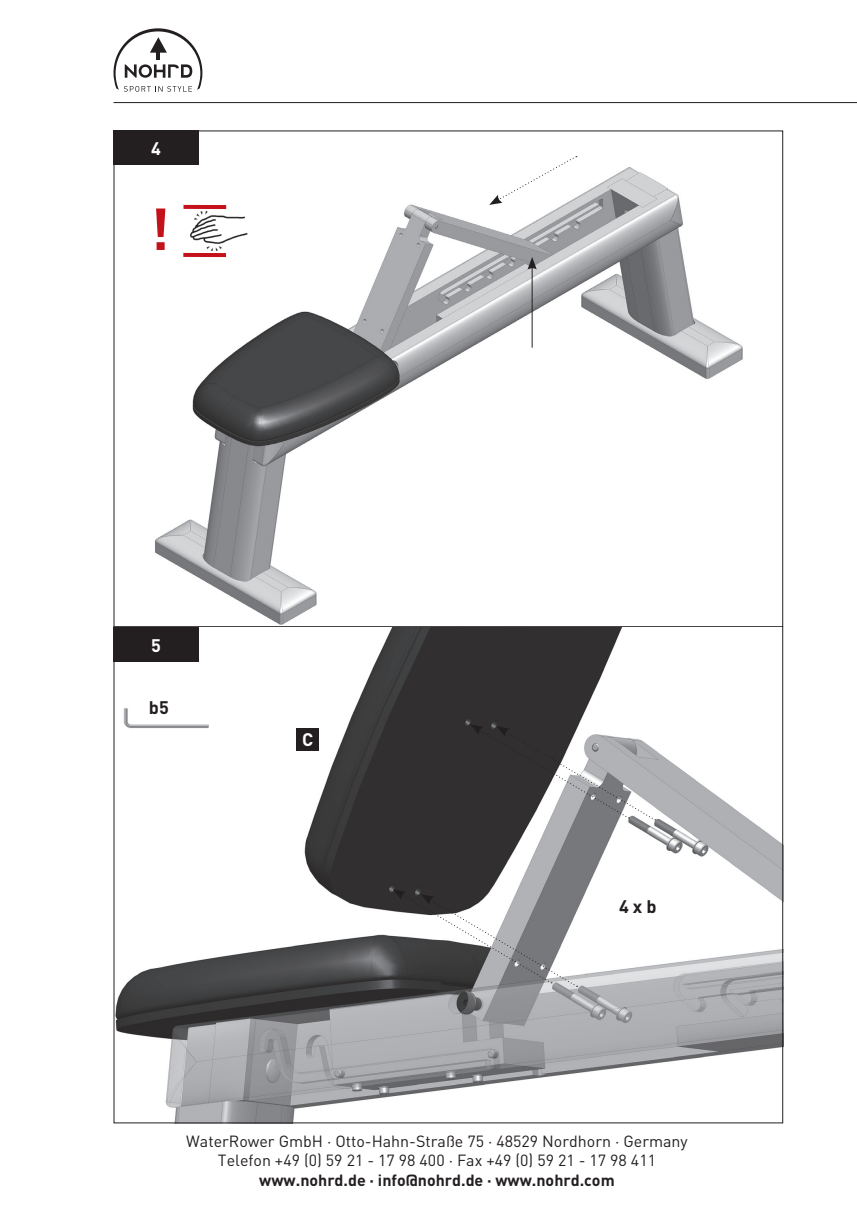
<style>
.page{position:relative;width:857px;height:1225px;background:#fff}
.page>*{position:absolute;margin:0;border:0;box-sizing:border-box;transform-origin:0 0}
.t1{font:700 18px "DIN";color:#231f20}
.t2{font:700 18px "DIN";color:#fff}
.t3{font:16px/19.2px "DIN";color:#231f20;text-align:center}
.t4{font:700 16px "DIN";color:#231f20}
</style>
<div class="page">
<svg style="left:113px;top:28px;width:89px;height:64px"></svg>
<hr style="left:113px;top:102px;width:743px;height:1px;background:#231f20">
<img style="left:115px;top:132px;width:628px;height:493px">
<hr style="left:113px;top:626px;width:669px;height:1px;background:#231f20">
<div style="left:113px;top:130px;width:85px;height:34px;background:#231f20"></div>
<hr style="left:531px;top:266px;width:1px;height:82px;background:#231f20">
<svg style="left:527px;top:257px;width:9px;height:12px"></svg>
<svg style="left:489px;top:156px;width:87px;height:49px"></svg>
<img style="left:115px;top:627px;width:665px;height:494px">
<div style="left:113px;top:627px;width:85px;height:34px;background:#231f20"></div>
<div style="left:296px;top:728px;width:23px;height:23px;background:#231f20"></div>
<img style="left:115px;top:701px;width:101px;height:37px">
<svg style="left:392px;top:889px;width:185px;height:97px"></svg>
<svg style="left:470px;top:724px;width:185px;height:96px"></svg>
<img style="left:186px;top:210px;width:64px;height:40px">
<svg style="left:156px;top:208px;width:9px;height:42px"></svg>
<hr style="left:183px;top:253px;width:43px;height:4px;background:#c4121a">
<hr style="left:183px;top:205px;width:43px;height:4px;background:#c4121a">
<p class="t2" style="left:151px;top:137px;width:11px">4</p>
<p class="t2" style="left:151px;top:633px;width:11px">5</p>
<p class="t1" style="left:149px;top:695px;width:21px">b5</p>
<p class="t2" style="left:302px;top:728px;width:13px">C</p>
<p class="t1" style="left:618px;top:894px;width:39px">4xb</p>
<p class="t3" style="left:186px;top:1131px;width:502px">WaterRower GmbH · Otto-Hahn-Straße 75 · 48529 Nordhorn · Germany<br>Telefon +49 (0) 59 21 - 17 98 400 · Fax +49 (0) 59 21 - 17 98 411</p>
<p class="t4" style="left:259px;top:1169px;width:357px">www.nohrd.de · info@nohrd.de · www.nohrd.com</p>
</div>
